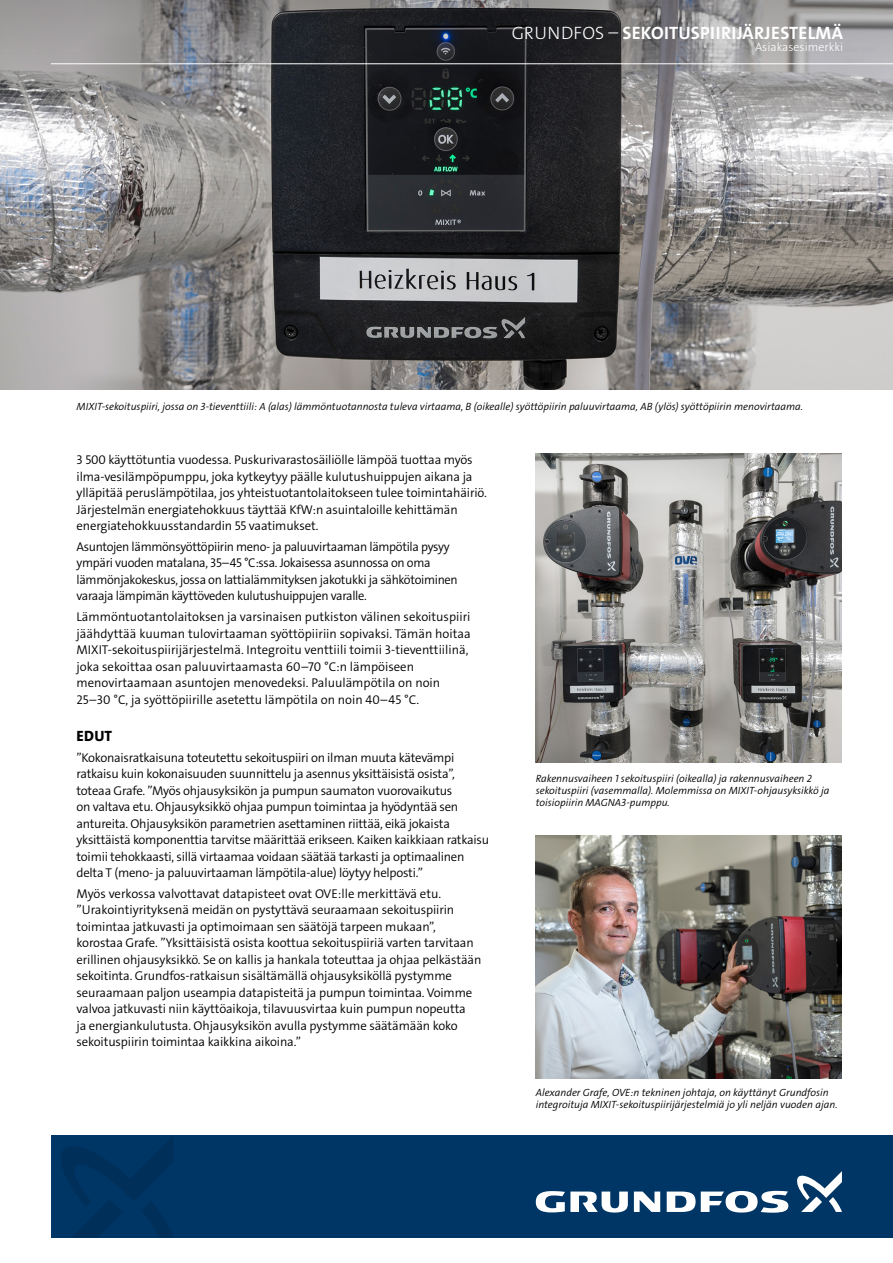
<style>
.page{position:relative;width:893px;height:1263px;background:#fff}
.page>*{position:absolute;margin:0;border:0;box-sizing:border-box;transform-origin:0 0}
.t1{font:18px "Grundfos The Sans V2 OT 7 B";letter-spacing:.015em;color:#fff}
.t2{font:15px "Grundfos The Sans V2 OT 8 XB";color:#000}
.t3{font:12.75px/16.5px "Grundfos The Sans V2 OT 4 SL";letter-spacing:-.01em;color:#000}
.t4{font:12px "Grundfos The Sans V2 OT 3 L";color:#fff}
.t5{font:10.5px/12px "Grundfos The Sans V2 OT 4 SL Italic";color:#000}
.s1{font-family:"Grundfos The Sans V2 OT 3 L"}
</style>
<div class="page">
<div style="left:51px;top:1135px;width:842px;height:102px;background:#003665"></div>
<svg style="left:634px;top:1191px;width:26px;height:21px"></svg>
<svg style="left:536px;top:1191px;width:92px;height:21px"></svg>
<svg style="left:667px;top:1191px;width:121px;height:22px"></svg>
<svg style="left:797px;top:1171px;width:45px;height:41px"></svg>
<svg style="left:61px;top:1137px;width:112px;height:100px"></svg>
<img style="left:0;top:171px;width:893px;height:219px">
<img style="left:536px;top:836px;width:306px;height:242px">
<img style="left:536px;top:454px;width:306px;height:308px">
<svg style="left:0;top:0;width:893px;height:171px;background:#737375"></svg>
<hr style="left:51px;top:63px;width:842px;height:1px;background:#fff">
<h1 class="t1" style="left:512px;top:21px;width:333px"><span class="s1">GRUNDFOS –</span> SEKOITUSPIIRIJÄRJESTELMÄ</h1>
<p class="t4" style="left:755px;top:39px;width:90px">Asiakasesimerkki</p>
<p class="t5" style="left:77px;top:401px;width:728px">MIXIT-sekoituspiiri, jossa on 3-tieventtiili: A (alas) lämmöntuotannosta tuleva virtaama, B (oikealle) syöttöpiirin paluuvirtaama, AB (ylös) syöttöpiirin menovirtaama.</p>
<p class="t3" style="left:77px;top:452px;width:412px">3 500 käyttötuntia vuodessa. Puskurivarastosäiliölle lämpöä tuottaa myös ilma-vesilämpöpumppu, joka kytkeytyy päälle kulutushuippujen aikana ja ylläpitää peruslämpötilaa, jos yhteistuotantolaitokseen tulee toimintahäiriö.<br>Järjestelmän energiatehokkuus täyttää KfW:n asuintaloille kehittämän energiatehokkuusstandardin 55 vaatimukset.</p>
<p class="t3" style="left:77px;top:538px;width:383px">Asuntojen lämmönsyöttöpiirin meno‑ ja paluuvirtaaman lämpötila pysyy ympäri vuoden matalana, 35–45 °C:ssa. Jokaisessa asunnossa on oma lämmönjakokeskus, jossa on lattialämmityksen jakotukki ja sähkötoiminen varaaja lämpimän käyttöveden kulutushuippujen varalle.</p>
<p class="t3" style="left:77px;top:609px;width:396px">Lämmöntuotantolaitoksen ja varsinaisen putkiston välinen sekoituspiiri jäähdyttää kuuman tulovirtaaman syöttöpiiriin sopivaksi. Tämän hoitaa MIXIT-sekoituspiirijärjestelmä. Integroitu venttiili toimii 3-tieventtiilinä, joka sekoittaa osan paluuvirtaamasta 60–70 °C:n lämpöiseen menovirtaamaan asuntojen menovedeksi. Paluulämpötila on noin 25–30 °C, ja syöttöpiirille asetettu lämpötila on noin 40–45 °C.</p>
<p class="t2" style="left:77px;top:726px;width:37px">EDUT</p>
<p class="t3" style="left:77px;top:749px;width:414px">”Kokonaisratkaisuna toteutettu sekoituspiiri on ilman muuta kätevämpi ratkaisu kuin kokonaisuuden suunnittelu ja asennus yksittäisistä osista”, toteaa Grafe. ”Myös ohjausyksikön ja pumpun saumaton vuorovaikutus<br>on valtava etu. Ohjausyksikkö ohjaa pumpun toimintaa ja hyödyntää sen antureita. Ohjausyksikön parametrien asettaminen riittää, eikä jokaista yksittäistä komponenttia tarvitse määrittää erikseen. Kaiken kaikkiaan ratkaisu toimii tehokkaasti, sillä virtaamaa voidaan säätää tarkasti ja optimaalinen delta T (meno‑ ja paluuvirtaaman lämpötila-alue) löytyy helposti.”</p>
<p class="t3" style="left:77px;top:885px;width:406px">Myös verkossa valvottavat datapisteet ovat OVE:lle merkittävä etu. ”Urakointiyrityksenä meidän on pystyttävä seuraamaan sekoituspiirin toimintaa jatkuvasti ja optimoimaan sen säätöjä tarpeen mukaan”, korostaa Grafe. ”Yksittäisistä osista koottua sekoituspiiriä varten tarvitaan erillinen ohjausyksikkö. Se on kallis ja hankala toteuttaa ja ohjaa pelkästään sekoitinta. Grundfos-ratkaisun sisältämällä ohjausyksiköllä pystymme seuraamaan paljon useampia datapisteitä ja pumpun toimintaa. Voimme valvoa jatkuvasti niin käyttöaikoja, tilavuusvirtaa kuin pumpun nopeutta<br>ja energiankulutusta. Ohjausyksikön avulla pystymme säätämään koko sekoituspiirin toimintaa kaikkina aikoina.”</p>
<p class="t5" style="left:536px;top:772px;width:295px">Rakennusvaiheen 1 sekoituspiiri (oikealla) ja rakennusvaiheen 2 sekoituspiiri (vasemmalla). Molemmissa on MIXIT-ohjausyksikkö ja toisiopiirin MAGNA3-pumppu.</p>
<p class="t5" style="left:536px;top:1086px;width:303px">Alexander Grafe, OVE:n tekninen johtaja, on käyttänyt Grundfosin integroituja MIXIT-sekoituspiirijärjestelmiä jo yli neljän vuoden ajan.</p>
</div>
